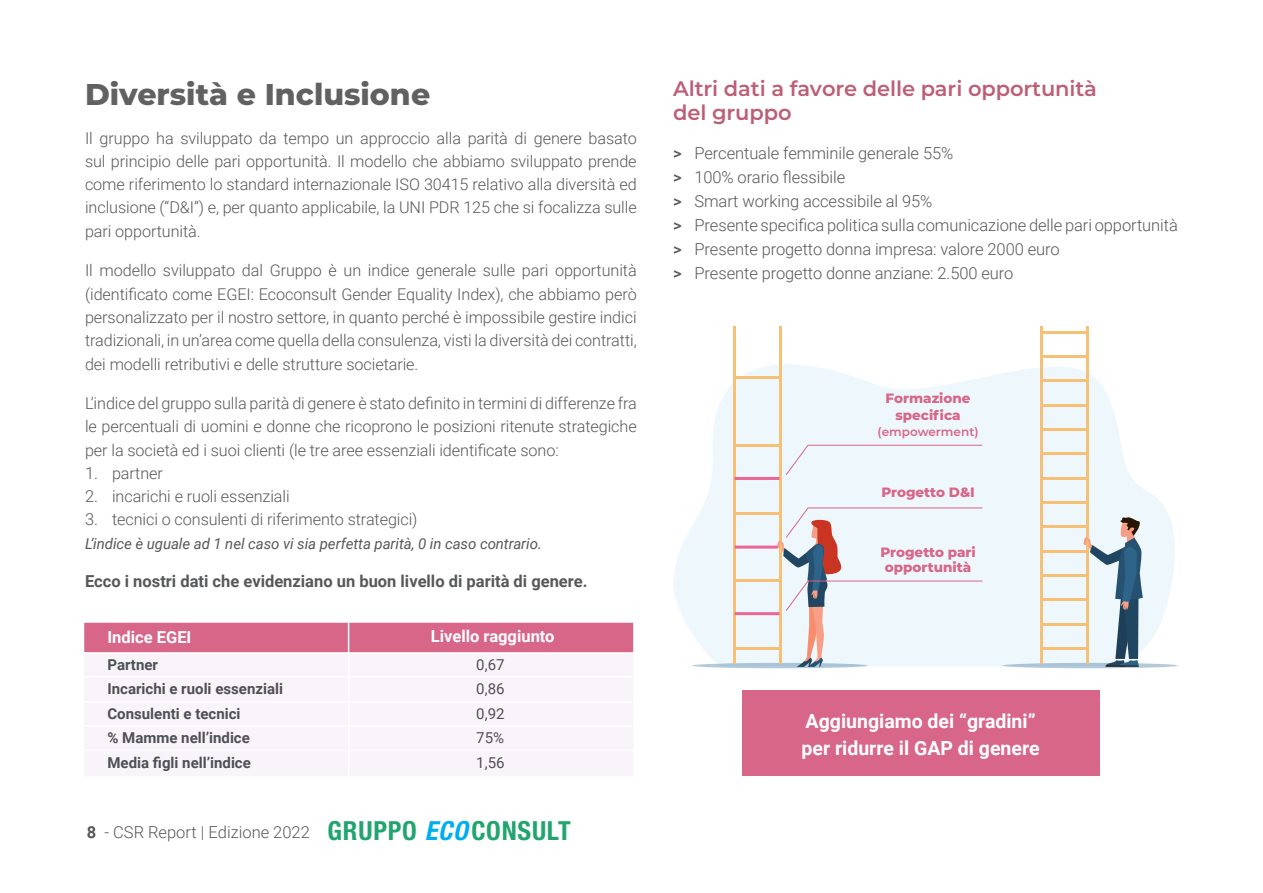
<style>
.page{position:relative;width:1263px;height:893px;background:#fff}
.page>*{position:absolute;margin:0;border:0;box-sizing:border-box;transform-origin:0 0}
.t1{font:800 30px "Montserrat";color:#616161}
.t2{font:600 21px "Montserrat";letter-spacing:-.005em;color:#bc5f76}
.t3{font:700 19.5px "Roboto";color:#fff}
.t4{font:300 16.5px "Roboto";letter-spacing:-.005em;color:#57585a}
.t5{font:700 16.5px "Roboto";color:#57585a}
.t6{font:700 16.5px "Roboto";color:#fff}
.t7{font:300 16.2px/23.4px "Roboto";letter-spacing:-.005em;color:#57585a;text-align:justify}
.t8{font:700 15px "Roboto";color:#4e5053}
.t9{font:italic 15px "Roboto";letter-spacing:-.005em;color:#57585a}
.t10{font:15px "Roboto";color:#4e5053}
.t11{font:800 13.5px/16.5px "Montserrat";color:#d86688;text-align:center}
.t12{font:600 12px "Montserrat";color:#d86688}
.s1{font-size:16.5px}
.s2{font-weight:700}
.s3{font-family:"Helvetica Neue LT";font-weight:700;font-stretch:condensed;font-size:26.25px;color:#22a46f}
.s4{font-family:"Helvetica Neue LT";font-weight:700;font-style:italic;font-stretch:condensed;font-size:26.25px;color:#00aeef}
.s5{font-weight:500}
</style>
<div class="page">
<svg style="left:673px;top:364px;width:502px;height:302px;fill:#eef7fb"></svg>
<div style="left:692px;top:663px;width:175px;height:5px;background:#b4cadb;border-radius:50%"></div>
<div style="left:1002px;top:663px;width:176px;height:5px;background:#b4cadb;border-radius:50%"></div>
<hr style="left:1040px;top:326px;width:2px;height:338px;background:#f7c077">
<hr style="left:1086px;top:326px;width:2px;height:338px;background:#f7c077">
<hr style="left:1041px;top:648px;width:46px;height:2px;background:#f7c077">
<hr style="left:1041px;top:623px;width:46px;height:2px;background:#f7c077">
<hr style="left:1041px;top:599px;width:46px;height:2px;background:#f7c077">
<hr style="left:1041px;top:574px;width:46px;height:3px;background:#f7c077">
<hr style="left:1041px;top:550px;width:46px;height:2px;background:#f7c077">
<hr style="left:1041px;top:526px;width:46px;height:2px;background:#f7c077">
<hr style="left:1041px;top:501px;width:46px;height:3px;background:#f7c077">
<hr style="left:1041px;top:477px;width:46px;height:2px;background:#f7c077">
<hr style="left:1041px;top:453px;width:46px;height:2px;background:#f7c077">
<hr style="left:1041px;top:428px;width:46px;height:3px;background:#f7c077">
<hr style="left:1041px;top:404px;width:46px;height:2px;background:#f7c077">
<hr style="left:1041px;top:380px;width:46px;height:2px;background:#f7c077">
<hr style="left:1041px;top:355px;width:46px;height:2px;background:#f7c077">
<hr style="left:1041px;top:331px;width:46px;height:2px;background:#f7c077">
<hr style="left:733px;top:326px;width:2px;height:338px;background:#f7c077">
<hr style="left:779px;top:326px;width:2px;height:338px;background:#f7c077">
<hr style="left:734px;top:648px;width:46px;height:2px;background:#f7c077">
<hr style="left:734px;top:580px;width:46px;height:2px;background:#f7c077">
<hr style="left:734px;top:512px;width:46px;height:2px;background:#f7c077">
<hr style="left:734px;top:444px;width:46px;height:2px;background:#f7c077">
<hr style="left:734px;top:377px;width:46px;height:2px;background:#f7c077">
<svg style="left:1083px;top:517px;width:60px;height:150px;background:#a9b7bf"></svg>
<hr style="left:735px;top:546px;width:43px;height:3px;background:#eb6694">
<hr style="left:735px;top:612px;width:44px;height:3px;background:#eb6694">
<hr style="left:735px;top:477px;width:44px;height:3px;background:#eb6694">
<div style="left:786px;top:445px;width:197px;height:30px;background:#eef7fb"></div>
<svg style="left:777px;top:508px;width:206px;height:159px;background:#e4e6e8"></svg>
<div style="left:742px;top:691px;width:357px;height:85px;background:#d86688"></div>
<div style="left:83px;top:722px;width:552px;height:31px;background:#f8f4f9;border:2px solid #fff"></div>
<div style="left:83px;top:695px;width:552px;height:32px;background:#f8f4f9"></div>
<div style="left:83px;top:650px;width:552px;height:34px;background:#f8f4f9;border:2px solid #fff"></div>
<div style="left:83px;top:621px;width:552px;height:33px;background:#d86688;border:2px solid #fff"></div>
<div style="left:83px;top:676px;width:552px;height:27px;background:#f8f4f9;border:2px solid #fff"></div>
<div style="left:83px;top:750px;width:552px;height:28px;background:#f8f4f9;border:2px solid #fff"></div>
<hr style="left:348px;top:619px;width:1px;height:159px;background:#fff">
<p class="t1" style="left:85px;top:72px;width:347px">Diversità e Inclusione</p>
<p class="t7" style="left:85px;top:125px;width:553px">Il gruppo ha sviluppato da tempo un approccio alla parità di genere basato sul principio delle pari opportunità. Il modello che abbiamo sviluppato prende come riferimento lo standard internazionale ISO 30415 relativo alla diversità ed inclusione (“D&amp;I”) e, per quanto applicabile, la UNI PDR 125 che si focalizza sulle pari opportunità.</p>
<p class="t7" style="left:85px;top:258px;width:553px">Il modello sviluppato dal Gruppo è un indice generale sulle pari opportunità (identificato come EGEI: Ecoconsult Gender Equality Index), che abbiamo però personalizzato per il nostro settore, in quanto perché è impossibile gestire indici tradizionali, in un’area come quella della consulenza, visti la diversità dei contratti, dei modelli retributivi e delle strutture societarie.</p>
<p class="t7" style="left:85px;top:391px;width:553px">L’indice del gruppo sulla parità di genere è stato definito in termini di differenze fra le percentuali di uomini e donne che ricoprono le posizioni ritenute strategiche per la società ed i suoi clienti (le tre aree essenziali identificate sono:</p>
<p class="t7" style="left:85px;top:461px;width:79px"><span class="s1">1.</span> partner</p>
<p class="t7" style="left:85px;top:484px;width:206px"><span class="s1">2.</span> incarichi e ruoli essenziali</p>
<p class="t7" style="left:85px;top:507px;width:334px"><span class="s1">3.</span> tecnici o consulenti di riferimento strategici)</p>
<p class="t9" style="left:85px;top:533px;width:458px">L’indice è uguale ad 1 nel caso vi sia perfetta parità, 0 in caso contrario.</p>
<p class="t5" style="left:85px;top:569px;width:504px">Ecco i nostri dati che evidenziano un buon livello di parità di genere.</p>
<p class="t6" style="left:107px;top:625px;width:85px">Indice EGEI</p>
<p class="t6" style="left:431px;top:624px;width:125px">Livello raggiunto</p>
<p class="t8" style="left:107px;top:654px;width:52px">Partner</p>
<p class="t10" style="left:476px;top:654px;width:30px">0,67</p>
<p class="t8" style="left:107px;top:679px;width:177px">Incarichi e ruoli essenziali</p>
<p class="t10" style="left:476px;top:679px;width:30px">0,86</p>
<p class="t8" style="left:107px;top:703px;width:135px">Consulenti e tecnici</p>
<p class="t10" style="left:476px;top:703px;width:30px">0,92</p>
<p class="t8" style="left:107px;top:727px;width:144px">% Mamme nell’indice</p>
<p class="t10" style="left:476px;top:727px;width:29px">75%</p>
<p class="t8" style="left:107px;top:752px;width:145px">Media figli nell’indice</p>
<p class="t10" style="left:476px;top:752px;width:30px">1,56</p>
<p class="t4" style="left:87px;top:821px;width:485px"><span class="s2">8</span> - CSR Report | Edizione 2022 <span class="s3">GRUPPO</span> <span class="s4">ECO</span><span class="s3">CONSULT</span></p>
<p class="t2" style="left:673px;top:73px;width:425px">Altri dati a favore delle pari opportunità</p>
<p class="t2" style="left:673px;top:97px;width:120px">del gruppo</p>
<p class="t4" style="left:673px;top:141px;width:282px"><span class="s5">&gt;</span> Percentuale femminile generale 55%</p>
<p class="t4" style="left:673px;top:165px;width:174px"><span class="s5">&gt;</span> 100% orario flessibile</p>
<p class="t4" style="left:673px;top:189px;width:261px"><span class="s5">&gt;</span> Smart working accessibile al 95%</p>
<p class="t4" style="left:673px;top:213px;width:506px"><span class="s5">&gt;</span> Presente specifica politica sulla comunicazione delle pari opportunità</p>
<p class="t4" style="left:673px;top:237px;width:388px"><span class="s5">&gt;</span> Presente progetto donna impresa: valore 2000 euro</p>
<p class="t4" style="left:673px;top:261px;width:342px"><span class="s5">&gt;</span> Presente progetto donne anziane: 2.500 euro</p>
<p class="t11" style="left:886px;top:389px;width:86px">Formazione specifica</p>
<p class="t12" style="left:877px;top:423px;width:102px">(empowerment)</p>
<p class="t11" style="left:881px;top:483px;width:95px">Progetto D&amp;I</p>
<p class="t11" style="left:880px;top:543px;width:97px">Progetto pari</p>
<p class="t11" style="left:885px;top:558px;width:88px">opportunità</p>
<p class="t3" style="left:806px;top:707px;width:231px">Aggiungiamo dei “gradini”</p>
<p class="t3" style="left:801px;top:734px;width:240px">per ridurre il GAP di genere</p>
</div>
